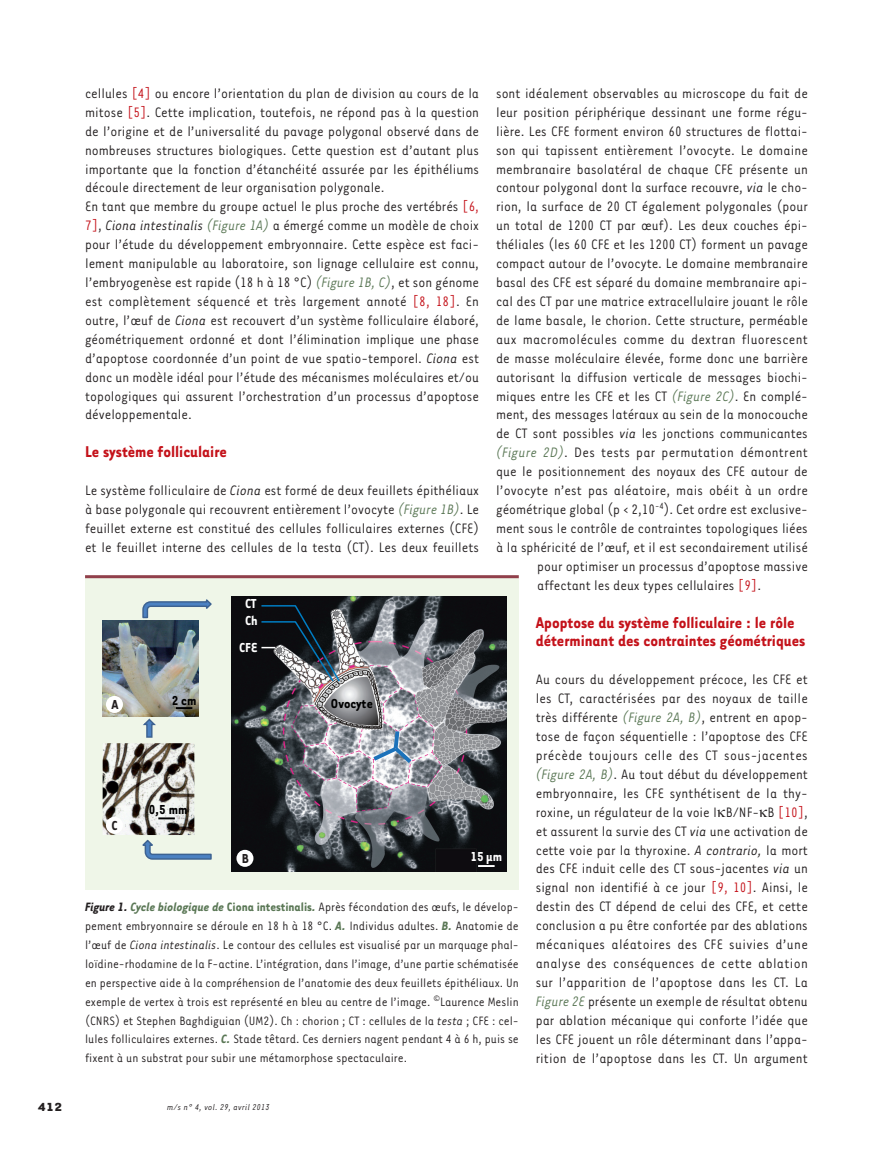
<style>
.page{position:relative;width:893px;height:1149px;background:#fff}
.page>*{position:absolute;margin:0;border:0;box-sizing:border-box;transform-origin:0 0}
.t1{font:700 18px/18.9px "Tarzana Narrow";color:#c4121a}
.t2{font:15.75px/18.9px "Tarzana Narrow";color:#231f20;text-align:justify}
.t3{font:700 15px "Tarzana Narrow";color:#000}
.t4{font:700 15px "Tarzana Narrow";letter-spacing:-.005em;color:#fff}
.t5{font:700 15px "Tarzana Narrow";color:#231f20}
.t6{font:13.95px/18.9px "Tarzana Narrow";color:#231f20;text-align:justify}
.t7{font:700 13.5px "Tarzana Wide";color:#231f20}
.t8{font:italic 9.75px "Tarzana Narrow";letter-spacing:.025em;color:#231f20}
.s1{color:#c4121a}
.s2{font-style:italic}
.s3{font-style:italic;color:#5a7755}
.s4{font-weight:700;font-style:italic}
.s5{font-weight:700;font-style:italic;color:#5a7755}
.s6{font-weight:700;color:#5a7755}
</style>
<div class="page">
<div style="left:85px;top:575px;width:434px;height:314px;background:#eff6e8"></div>
<img style="left:102px;top:620px;width:97px;height:96px">
<img style="left:231px;top:596px;width:275px;height:275px">
<svg style="left:260px;top:600px;width:81px;height:83px;background:#353c42"></svg>
<img style="left:103px;top:743px;width:91px;height:91px">
<svg style="left:478px;top:864px;width:17px;height:2px"></svg>
<svg style="left:143px;top:718px;width:13px;height:20px"></svg>
<svg style="left:176px;top:707px;width:16px;height:1px"></svg>
<svg style="left:158px;top:817px;width:17px;height:2px"></svg>
<svg style="left:142px;top:599px;width:70px;height:19px"></svg>
<svg style="left:142px;top:839px;width:70px;height:21px"></svg>
<svg style="left:369px;top:727px;width:47px;height:39px;background:#9facbb"></svg>
<div style="left:106px;top:695px;width:17px;height:17px;background:#fff;border-radius:50%"></div>
<div style="left:106px;top:816px;width:17px;height:17px;background:#fff;border-radius:50%"></div>
<div style="left:236px;top:849px;width:17px;height:17px;background:#fff;border-radius:50%"></div>
<hr style="left:85px;top:575px;width:434px;height:3px;background:#913f4b">
<p class="t2" style="left:85px;top:85px;width:396px;text-align:left">cellules <span class="s1">[4]</span> ou encore l’orientation du plan de division au cours de la mitose <span class="s1">[5]</span>. Cette implication, toutefois, ne répond pas à la question de l’origine et de l’universalité du pavage polygonal observé dans de nombreuses structures biologiques. Cette question est d’autant plus importante que la fonction d’étanchéité assurée par les épithéliums découle directement de leur organisation polygonale.<br>En tant que membre du groupe actuel le plus proche des vertébrés <span class="s1">[6, 7]</span>, <span class="s2">Ciona intestinalis</span> <span class="s3">(Figure 1A)</span> a émergé comme un modèle de choix pour l’étude du développement embryonnaire. Cette espèce est faci&shy;lement manipulable au laboratoire, son lignage cellulaire est connu, l’embryogenèse est rapide (18 h à 18 °C) <span class="s3">(Figure 1B, C)</span>, et son génome est complètement séquencé et très largement annoté <span class="s1">[8, 18]</span>. En outre, l’œuf de <span class="s2">Ciona</span> est recouvert d’un système folliculaire élaboré, géométriquement ordonné et dont l’élimination implique une phase d’apoptose coordonnée d’un point de vue spatio-temporel. <span class="s2">Ciona</span> est donc un modèle idéal pour l’étude des mécanismes moléculaires et/ou topologiques qui assurent l’orchestration d’un processus d’apoptose développementale.</p>
<p class="t1" style="left:85px;top:444px;width:143px">Le système folliculaire</p>
<p class="t2" style="left:85px;top:482px;width:396px">Le système folliculaire de <span class="s2">Ciona</span> est formé de deux feuillets épithéliaux à base polygonale qui recouvrent entièrement l’ovocyte <span class="s3">(Figure 1B)</span>. Le feuillet externe est constitué des cellules folliculaires externes (CFE) et le feuillet interne des cellules de la testa (CT). Les deux feuillets</p>
<p class="t2" style="left:496px;top:85px;width:313px">sont idéalement observables au microscope du fait de</p>
<p class="t2" style="left:496px;top:104px;width:313px">leur position périphérique dessinant une forme régu-</p>
<p class="t2" style="left:496px;top:123px;width:313px">lière. Les CFE forment environ 60 structures de flottai-</p>
<p class="t2" style="left:496px;top:142px;width:313px">son qui tapissent entièrement l’ovocyte. Le domaine</p>
<p class="t2" style="left:496px;top:161px;width:313px">membranaire basolatéral de chaque CFE présente un</p>
<p class="t2" style="left:496px;top:180px;width:313px">contour polygonal dont la surface recouvre, <span class="s2">via</span> le cho-</p>
<p class="t2" style="left:496px;top:198px;width:313px">rion, la surface de 20 CT également polygonales (pour</p>
<p class="t2" style="left:496px;top:217px;width:313px">un total de 1200 CT par œuf). Les deux couches épi-</p>
<p class="t2" style="left:496px;top:236px;width:313px">théliales (les 60 CFE et les 1200 CT) forment un pavage</p>
<p class="t2" style="left:496px;top:255px;width:313px">compact autour de l’ovocyte. Le domaine membranaire</p>
<p class="t2" style="left:496px;top:274px;width:313px">basal des CFE est séparé du domaine membranaire api-</p>
<p class="t2" style="left:496px;top:293px;width:313px">cal des CT par une matrice extracellulaire jouant le rôle</p>
<p class="t2" style="left:496px;top:312px;width:313px">de lame basale, le chorion. Cette structure, perméable</p>
<p class="t2" style="left:496px;top:331px;width:313px">aux macromolécules comme du dextran fluorescent</p>
<p class="t2" style="left:496px;top:350px;width:313px">de masse moléculaire élevée, forme donc une barrière</p>
<p class="t2" style="left:496px;top:369px;width:313px">autorisant la diffusion verticale de messages biochi-</p>
<p class="t2" style="left:496px;top:387px;width:313px">miques entre les CFE et les CT <span class="s3">(Figure 2C)</span>. En complé-</p>
<p class="t2" style="left:496px;top:406px;width:313px">ment, des messages latéraux au sein de la monocouche</p>
<p class="t2" style="left:496px;top:425px;width:313px">de CT sont possibles <span class="s2">via</span> les jonctions communicantes</p>
<p class="t2" style="left:496px;top:444px;width:313px"><span class="s3">(Figure 2D)</span>. Des tests par permutation démontrent</p>
<p class="t2" style="left:496px;top:463px;width:313px">que le positionnement des noyaux des CFE autour de</p>
<p class="t2" style="left:496px;top:482px;width:313px">l’ovocyte n’est pas aléatoire, mais obéit à un ordre</p>
<p class="t2" style="left:496px;top:501px;width:313px">géométrique global (p &lt; 2,10<sup>-4</sup>). Cet ordre est exclusive-</p>
<p class="t2" style="left:496px;top:520px;width:313px">ment sous le contrôle de contraintes topologiques liées</p>
<p class="t2" style="left:496px;top:539px;width:313px">à la sphéricité de l’œuf, et il est secondairement utilisé</p>
<p class="t2" style="left:537px;top:558px;width:272px">pour optimiser un processus d’apoptose massive</p>
<p class="t2" style="left:537px;top:576px;width:225px">affectant les deux types cellulaires <span class="s1">[9]</span>.</p>
<p class="t1" style="left:536px;top:614px;width:271px">Apoptose du système folliculaire : le rôle déterminant des contraintes géométriques</p>
<p class="t2" style="left:536px;top:671px;width:274px">Au cours du développement précoce, les CFE et les CT, caractérisées par des noyaux de taille très différente <span class="s3">(Figure 2A, B)</span>, entrent en apop&shy;tose de façon séquentielle : l’apoptose des CFE précède toujours celle des CT sous-jacentes <span class="s3">(Figure 2A, B)</span>. Au tout début du développement embryonnaire, les CFE synthétisent de la thy&shy;roxine, un régulateur de la voie I B/NF- B <span class="s1">[10]</span>, et assurent la survie des CT <span class="s2">via</span> une activation de cette voie par la thyroxine. <span class="s2">A contrario,</span> la mort des CFE induit celle des CT sous-jacentes <span class="s2">via</span> un signal non identifié à ce jour <span class="s1">[9, 10]</span>. Ainsi, le destin des CT dépend de celui des CFE, et cette conclusion a pu être confortée par des ablations mécaniques aléatoires des CFE suivies d’une analyse des conséquences de cette ablation sur l’apparition de l’apoptose dans les CT. La <span class="s3">Figure 2E</span> présente un exemple de résultat obtenu par ablation mécanique qui conforte l’idée que les CFE jouent un rôle déterminant dans l’appa&shy;rition de l’apoptose dans les CT. Un argument</p>
<p class="t4" style="left:245px;top:598px;width:13px">CT</p>
<p class="t4" style="left:245px;top:615px;width:14px">Ch</p>
<p class="t4" style="left:239px;top:642px;width:20px">CFE</p>
<p class="t3" style="left:172px;top:695px;width:26px">2 cm</p>
<p class="t5" style="left:111px;top:699px;width:9px">A</p>
<p class="t3" style="left:331px;top:698px;width:43px">Ovocyte</p>
<p class="t3" style="left:149px;top:804px;width:40px">0,5 mm</p>
<p class="t5" style="left:111px;top:819px;width:7px">C</p>
<p class="t4" style="left:471px;top:851px;width:33px">15 μm</p>
<p class="t5" style="left:242px;top:852px;width:9px">B</p>
<p class="t6" style="left:85px;top:898px;width:435px"><span class="s4">Figure 1.</span> <span class="s5">Cycle biologique de</span> <span class="s6">Ciona intestinalis</span><span class="s5">.</span> Après fécondation des œufs, le dévelop&shy;pement embryonnaire se déroule en 18 h à 18 °C. <span class="s5">A.</span> Individus adultes. <span class="s5">B.</span> Anatomie de l’œuf de <span class="s2">Ciona intestinalis</span>. Le contour des cellules est visualisé par un marquage phal&shy;loïdine-rhodamine de la F-actine. L’intégration, dans l’image, d’une partie schématisée en perspective aide à la compréhension de l’anatomie des deux feuillets épithéliaux. Un exemple de vertex à trois est représenté en bleu au centre de l’image. <sup>©</sup>Laurence Meslin (CNRS) et Stephen Baghdiguian (UM2). Ch : chorion ; CT : cellules de la <span class="s2">testa</span> ; CFE : cel&shy;lules folliculaires externes. <span class="s5">C.</span> Stade têtard. Ces derniers nagent pendant 4 à 6 h, puis se fixent à un substrat pour subir une métamorphose spectaculaire.</p>
<p class="t7" style="left:38px;top:1101px;width:26px">412</p>
<p class="t8" style="left:167px;top:1103px;width:104px">m/s n° 4, vol. 29, avril 2013</p>
</div>
